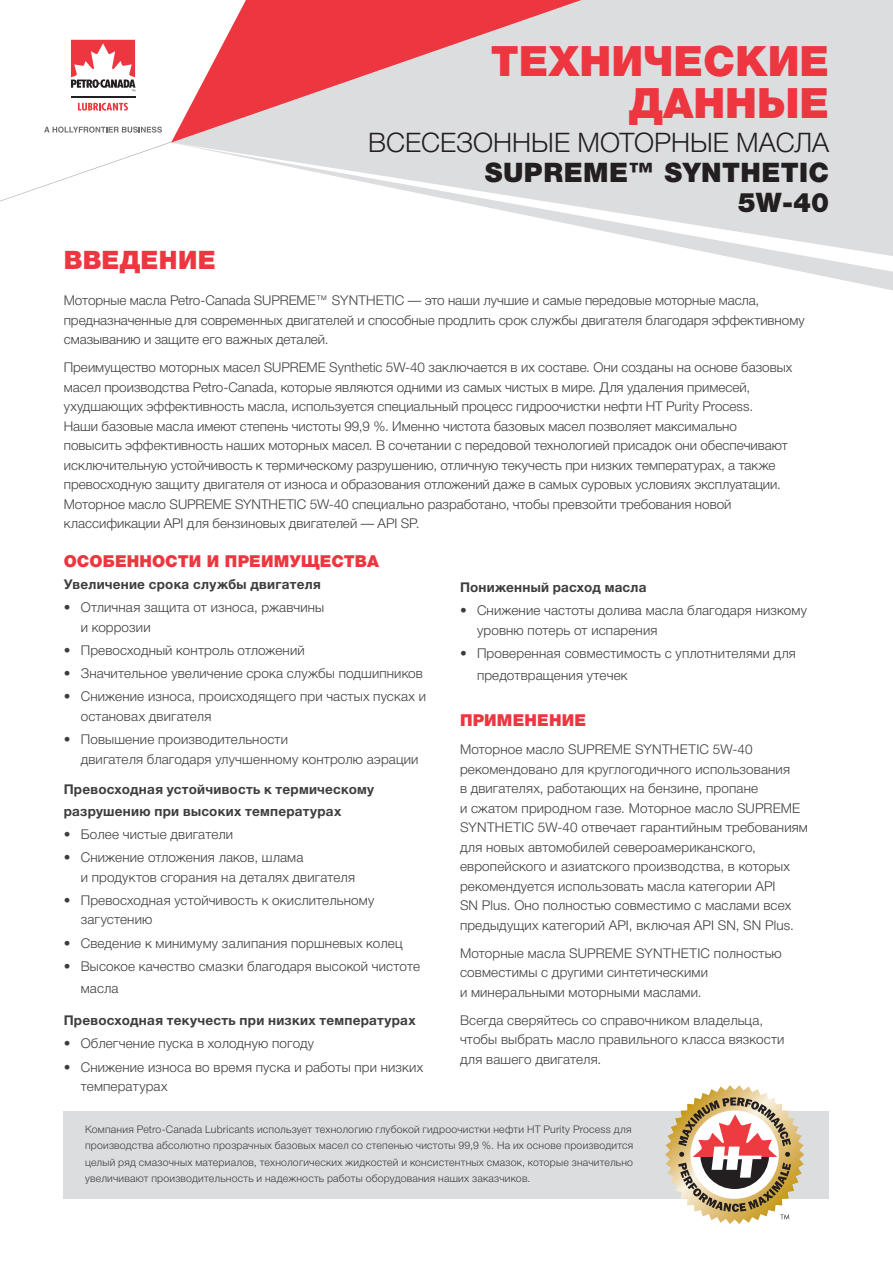
<style>
.page{position:relative;width:893px;height:1263px;background:#fff}
.page>*{position:absolute;margin:0;border:0;box-sizing:border-box;transform-origin:0 0}
.t1{font:900 42px/42px "Helvetica Neue Cyr";color:#ee3640;text-align:right}
.t2{font:300 27px/30px "Helvetica Neue Cyr";color:#231f20;text-align:right}
.t3{font:900 25.5px "Helvetica Neue Cyr";letter-spacing:.005em;color:#ee3640}
.t4{font:900 16.5px "Helvetica Neue Cyr";letter-spacing:.01em;color:#ee3640}
.t5{font:300 13.5px/19.5px "Helvetica Neue Cyr";letter-spacing:.005em;color:#3e3e3f}
.t6{font:700 13.5px/21.6px "Helvetica Neue Cyr";letter-spacing:.02em;color:#3e3e3f}
.t7{font:300 10.5px/16.5px "Helvetica Neue Cyr";letter-spacing:.02em;color:#3e3e3f}
.s1{font-weight:900}
</style>
<div class="page">
<svg style="left:0;top:142px;width:171px;height:59px"></svg>
<svg style="left:171px;top:0;width:722px;height:143px;background:#e1b8bb"></svg>
<svg style="left:175px;top:143px;width:718px;height:148px"></svg>
<svg style="left:44px;top:127px;width:118px;height:6px"></svg>
<svg style="left:71px;top:39px;width:65px;height:71px"></svg>
<svg style="left:71px;top:40px;width:64px;height:51px"></svg>
<hr style="left:71px;top:96px;width:64px;height:1px;background:#231f20">
<svg style="left:78px;top:103px;width:50px;height:8px"></svg>
<div style="left:64px;top:1111px;width:765px;height:88px;background:#dcdddf"></div>
<svg style="left:665px;top:1085px;width:139px;height:139px"></svg>
<p class="t1" style="left:491px;top:40px;width:340px">ТЕХНИЧЕСКИЕ<br>ДАННЫЕ</p>
<p class="t2" style="left:368px;top:128px;width:462px">ВСЕСЕЗОННЫЕ МОТОРНЫЕ МАСЛА<br><span class="s1">SUPREME™ SYNTHETIC<br>5W-40</span></p>
<p class="t3" style="left:64px;top:246px;width:153px">ВВЕДЕНИЕ</p>
<p class="t5" style="left:64px;top:291px;width:742px">Моторные масла Petro-Canada SUPREME™ SYNTHETIC — это наши лучшие и самые передовые моторные масла, предназначенные для современных двигателей и способные продлить срок службы двигателя благодаря эффективному смазыванию и защите его важных деталей.</p>
<p class="t5" style="left:64px;top:358px;width:730px">Преимущество моторных масел SUPREME Synthetic 5W-40 заключается в их составе. Они созданы на основе базовых масел производства Petro-Canada, которые являются одними из самых чистых в мире. Для удаления примесей, ухудшающих эффективность масла, используется специальный процесс гидроочистки нефти HT Purity Process.<br>Наши базовые масла имеют степень чистоты 99,9 %. Именно чистота базовых масел позволяет максимально повысить эффективность наших моторных масел. В сочетании с передовой технологией присадок они обеспечивают исключительную устойчивость к термическому разрушению, отличную текучесть при низких температурах, а также превосходную защиту двигателя от износа и образования отложений даже в самых суровых условиях эксплуатации.<br>Моторное масло SUPREME SYNTHETIC 5W-40 специально разработано, чтобы превзойти требования новой классификации API для бензиновых двигателей — API SP.</p>
<p class="t4" style="left:64px;top:552px;width:317px">ОСОБЕННОСТИ И ПРЕИМУЩЕСТВА</p>
<p class="t6" style="left:64px;top:573px;width:258px">Увеличение срока службы двигателя</p>
<p class="t5" style="left:81px;top:598px;width:245px;text-indent:-17px">• Отличная защита от износа, ржавчины и коррозии</p>
<p class="t5" style="left:64px;top:640px;width:242px">• Превосходный контроль отложений</p>
<p class="t5" style="left:64px;top:664px;width:361px">• Значительное увеличение срока службы подшипников</p>
<p class="t5" style="left:81px;top:687px;width:347px;text-indent:-17px">• Снижение износа, происходящего при частых пусках и остановах двигателя</p>
<p class="t5" style="left:81px;top:730px;width:339px;text-indent:-17px">• Повышение производительности<br>двигателя благодаря улучшенному контролю аэрации</p>
<p class="t6" style="left:64px;top:778px;width:312px">Превосходная устойчивость к термическому разрушению при высоких температурах</p>
<p class="t5" style="left:64px;top:824px;width:171px">• Более чистые двигатели</p>
<p class="t5" style="left:81px;top:848px;width:276px;text-indent:-17px">• Снижение отложения лаков, шлама<br>и продуктов сгорания на деталях двигателя</p>
<p class="t5" style="left:81px;top:890px;width:295px;text-indent:-17px">• Превосходная устойчивость к окислительному загустению</p>
<p class="t5" style="left:64px;top:933px;width:340px">• Сведение к минимуму залипания поршневых колец</p>
<p class="t5" style="left:81px;top:955px;width:341px;line-height:21.6px;text-indent:-17px">• Высокое качество смазки благодаря высокой чистоте масла</p>
<p class="t6" style="left:64px;top:1009px;width:353px">Превосходная текучесть при низких температурах</p>
<p class="t5" style="left:64px;top:1034px;width:252px">• Облегчение пуска в холодную погоду</p>
<p class="t5" style="left:81px;top:1057px;width:344px;text-indent:-17px">• Снижение износа во время пуска и работы при низких температурах</p>
<p class="t6" style="left:460px;top:576px;width:188px">Пониженный расход масла</p>
<p class="t5" style="left:477px;top:601px;width:331px;text-indent:-17px">• Снижение частоты долива масла благодаря низкому уровню потерь от испарения</p>
<p class="t5" style="left:477px;top:642px;width:320px;line-height:21.6px;text-indent:-17px">• Проверенная совместимость с уплотнителями для предотвращения утечек</p>
<p class="t4" style="left:460px;top:711px;width:128px">ПРИМЕНЕНИЕ</p>
<p class="t5" style="left:460px;top:740px;width:349px">Моторное масло SUPREME SYNTHETIC 5W-40 рекомендовано для круглогодичного использования<br>в двигателях, работающих на бензине, пропане<br>и сжатом природном газе. Моторное масло SUPREME SYNTHETIC 5W-40 отвечает гарантийным требованиям для новых автомобилей североамериканского, европейского и азиатского производства, в которых рекомендуется использовать масла категории API<br>SN Plus. Оно полностью совместимо с маслами всех предыдущих категорий API, включая API SN, SN Plus.</p>
<p class="t5" style="left:460px;top:943px;width:323px">Моторные масла SUPREME SYNTHETIC полностью совместимы с другими синтетическими<br>и минеральными моторными маслами.</p>
<p class="t5" style="left:460px;top:1010px;width:326px">Всегда сверяйтесь со справочником владельца, чтобы выбрать масло правильного класса вязкости для вашего двигателя.</p>
<p class="t7" style="left:85px;top:1121px;width:550px">Компания Petro-Canada Lubricants использует технологию глубокой гидроочистки нефти HT Purity Process для производства абсолютно прозрачных базовых масел со степенью чистоты 99,9 %. На их основе производится целый ряд смазочных материалов, технологических жидкостей и консистентных смазок, которые значительно увеличивают производительность и надежность работы оборудования наших заказчиков.</p>
</div>
